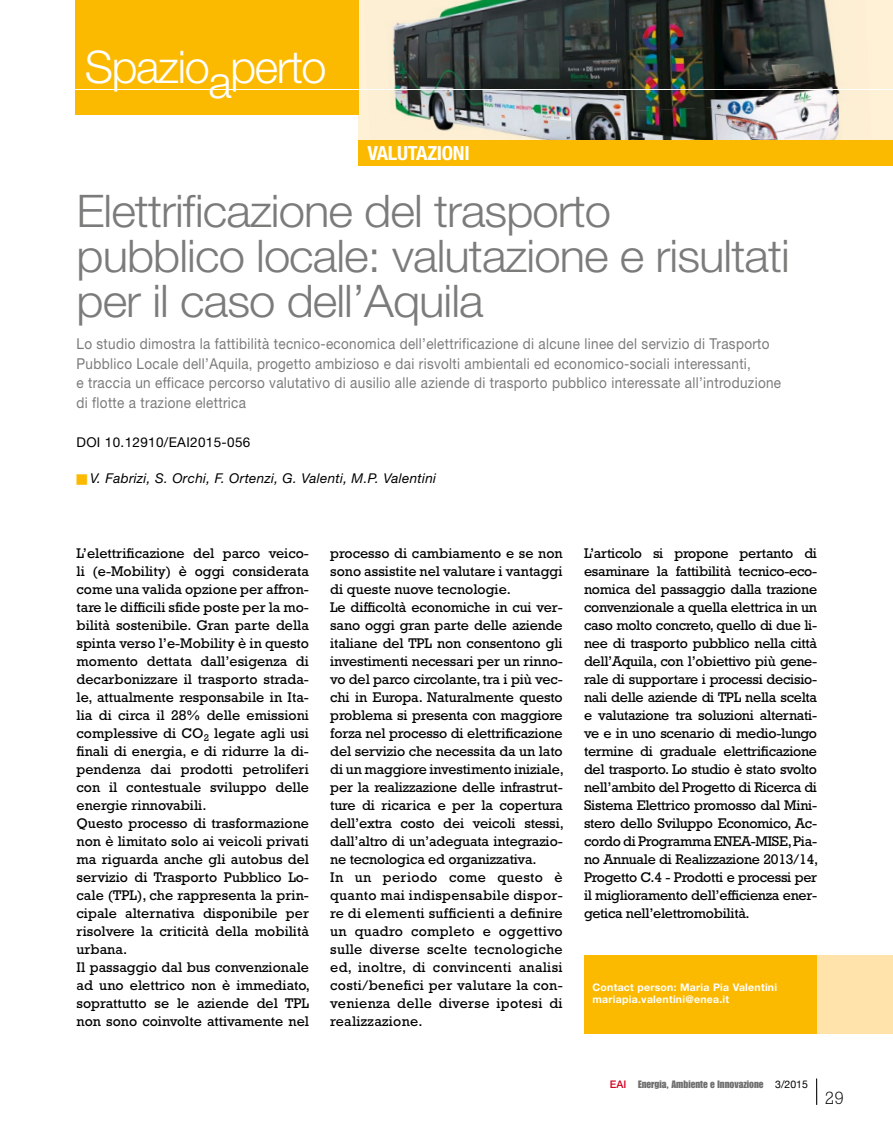
<style>
.page{position:relative;width:893px;height:1127px;background:#fff}
.page>*{position:absolute;margin:0;border:0;box-sizing:border-box;transform-origin:0 0}
.t1{font:300 45px/45px "Helvetica Neue";letter-spacing:-.02em;color:#7b7b7a;scale:1.05 1}
.t2{font:300 45px "Helvetica Neue LT Std";letter-spacing:-.03em;color:#fff}
.t3{font:700 condensed 19.5px "Helvetica Neue";letter-spacing:-.015em;color:#fff;scale:1.05 1}
.t4{font:300 18px "Rockwell";color:#000}
.t5{font:15px/19.5px "Helvetica Neue";letter-spacing:.025em;color:#7b7b7a;scale:.9 1}
.t6{font:14.25px/18px "Rockwell";color:#000}
.t7{font:italic 13.5px "Helvetica Neue";letter-spacing:.025em;color:#000}
.t8{font:13.5px "Helvetica Neue";letter-spacing:.025em;color:#000}
.t9{font:700 10.5px/12px "Helvetica Neue";letter-spacing:.025em;color:#fff}
.t10{font:10.5px "Impact LT Std";color:#6f6f6e}
.s1{color:#fbba00}
.s2{font-family:"Helvetica Neue";font-weight:500;color:#d20422}
.s3{font-family:"Helvetica Neue";color:#020204}
</style>
<div class="page">
<svg style="left:816px;top:1078px;width:1px;height:27px"></svg>
<div style="left:358px;top:0;width:535px;height:141px;background:#fff1d6"></div>
<img style="left:392px;top:0;width:222px;height:100px">
<img style="left:614px;top:0;width:226px;height:100px">
<img style="left:395px;top:100px;width:445px;height:40px">
<div style="left:75px;top:0;width:284px;height:115px;background:#fbba00"></div>
<div style="left:358px;top:140px;width:535px;height:26px;background:#fbba00"></div>
<hr style="left:30px;top:89px;width:863px;height:1px;background:#fff">
<div style="left:816px;top:955px;width:77px;height:78px;background:#ffe3aa"></div>
<div style="left:584px;top:955px;width:232px;height:78px;background:#fbba00"></div>
<h1 class="t2" style="left:85px;top:40px;width:243px">Spazioaperto</h1>
<h2 class="t3" style="left:367px;top:141px;width:99px">VALUTAZIONI</h2>
<h1 class="t1" style="left:77px;top:187px;width:681px">Elettrificazione del trasporto pubblico locale: valutazione e risultati per il caso dell’Aquila</h1>
<p class="t5" style="left:77px;top:334px;width:784px">Lo studio dimostra la fattibilità tecnico-economica dell’elettrificazione di alcune linee del servizio di Trasporto Pubblico Locale dell’Aquila, progetto ambizioso e dai risvolti ambientali ed economico-sociali interessanti,<br>e traccia un efficace percorso valutativo di ausilio alle aziende di trasporto pubblico interessate all’introduzione di flotte a trazione elettrica</p>
<p class="t8" style="left:77px;top:434px;width:175px">DOI 10.12910/EAI2015-056</p>
<p class="t7" style="left:77px;top:470px;width:361px"><span class="s1">■</span> V. Fabrizi, S. Orchi, F. Ortenzi, G. Valenti, M.P. Valentini</p>
<p class="t6" style="left:77px;top:544px;width:235px">L’elettrificazione del parco veico&shy;li (e-Mobility) è oggi considerata come una valida opzione per affron&shy;tare le difficili sfide poste per la mo&shy;bilità sostenibile. Gran parte della spinta verso l’e-Mobility è in questo momento dettata dall’esigenza di decarbonizzare il trasporto strada&shy;le, attualmente responsabile in Ita&shy;lia di circa il 28% delle emissioni complessive di CO<sub>2</sub> legate agli usi finali di energia, e di ridurre la di&shy;pendenza dai prodotti petroliferi con il contestuale sviluppo delle energie rinnovabili.<br>Questo processo di trasformazione non è limitato solo ai veicoli privati ma riguarda anche gli autobus del servizio di Trasporto Pubblico Lo&shy;cale (TPL), che rappresenta la prin&shy;cipale alternativa disponibile per risolvere la criticità della mobilità urbana.<br>Il passaggio dal bus convenzionale ad uno elettrico non è immediato, soprattutto se le aziende del TPL non sono coinvolte attivamente nel</p>
<p class="t6" style="left:330px;top:544px;width:235px">processo di cambiamento e se non sono assistite nel valutare i vantaggi di queste nuove tecnologie.<br>Le difficoltà economiche in cui ver&shy;sano oggi gran parte delle aziende italiane del TPL non consentono gli investimenti necessari per un rinno&shy;vo del parco circolante, tra i più vec&shy;chi in Europa. Naturalmente questo problema si presenta con maggiore forza nel processo di elettrificazione del servizio che necessita da un lato di un maggiore investimento iniziale, per la realizzazione delle infrastrut&shy;ture di ricarica e per la copertura dell’extra costo dei veicoli stessi, dall’altro di un’adeguata integrazio&shy;ne tecnologica ed organizzativa.<br>In un periodo come questo è quanto mai indispensabile dispor&shy;re di elementi sufficienti a definire un quadro completo e oggettivo sulle diverse scelte tecnologiche ed, inoltre, di convincenti analisi costi/benefici per valutare la con&shy;venienza delle diverse ipotesi di realizzazione.</p>
<p class="t6" style="left:584px;top:544px;width:236px;text-align:justify">L’articolo si propone pertanto di esaminare la fattibilità tecnico-eco&shy;nomica del passaggio dalla trazione convenzionale a quella elettrica in un caso molto concreto, quello di due li&shy;nee di trasporto pubblico nella città dell’Aquila, con l’obiettivo più gene&shy;rale di supportare i processi decisio&shy;nali delle aziende di TPL nella scelta e valutazione tra soluzioni alternati&shy;ve e in uno scenario di medio-lungo termine di graduale elettrificazione del trasporto. Lo studio è stato svolto nell’ambito del Progetto di Ricerca di Sistema Elettrico promosso dal Mini&shy;stero dello Sviluppo Economico, Ac&shy;cordo di Programma ENEA-MISE, Pia&shy;no Annuale di Realizzazione 2013/14, Progetto C.4 - Prodotti e processi per il miglioramento dell’efficienza ener&shy;getica nell’elettromobilità.</p>
<p class="t9" style="left:592px;top:981px;width:186px">Contact person: Maria Pia Valentini mariapia.valentini@enea.it</p>
<p class="t10" style="left:610px;top:1078px;width:200px"><span class="s2">EAI</span> Energia, Ambiente e Innovazione <span class="s3">3/2015</span></p>
<p class="t4" style="left:825px;top:1087px;width:21px">29</p>
</div>
